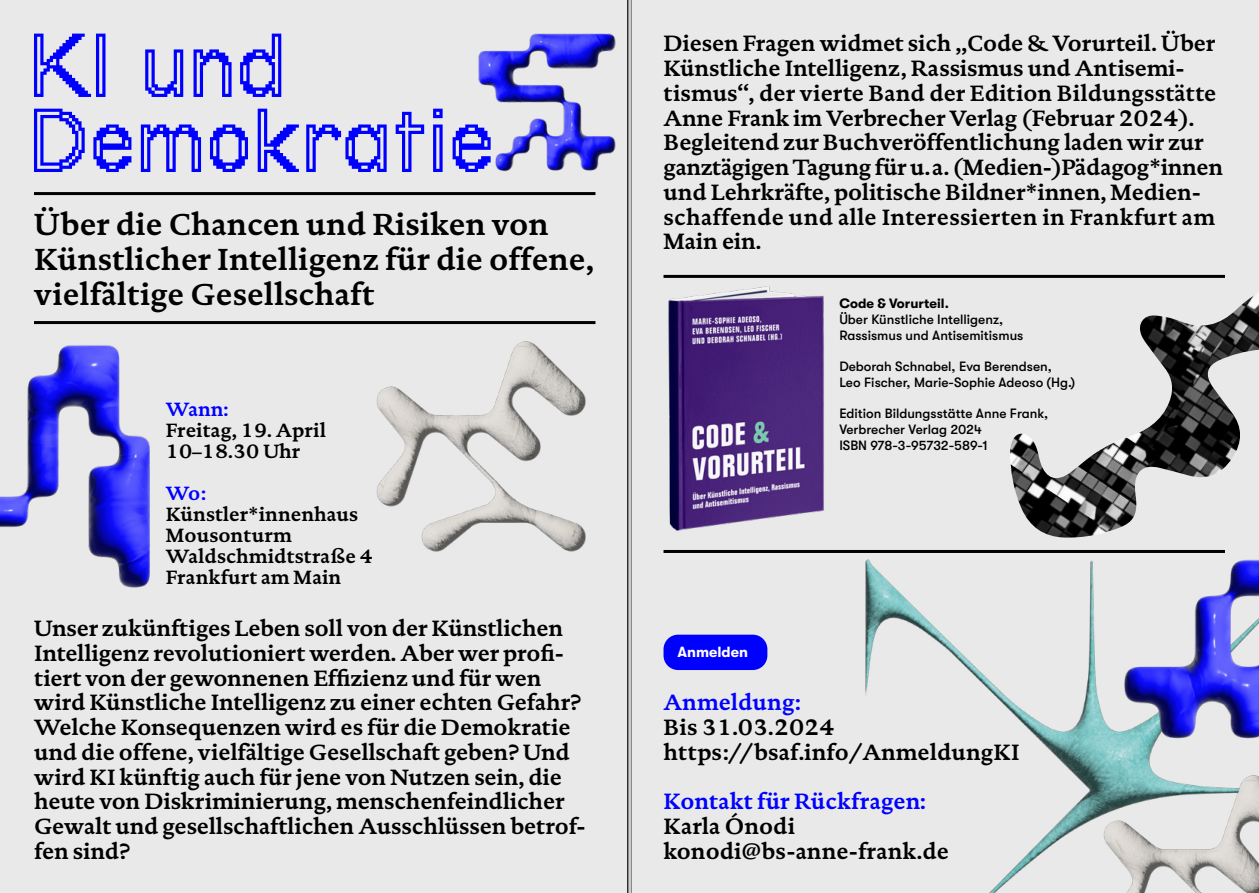
<style>
.page{position:relative;width:1259px;height:893px;background:#e9e9e9}
.page>*{position:absolute;margin:0;border:0;box-sizing:border-box;transform-origin:0 0}
.t1{font:99px/75px "Terminal Grotesque Open";color:#00f}
.t2{font:700 30.9px/34.8px "DTL Documenta TOT";color:#000}
.t3{font:700 22.5px/24.8px "DTL Documenta TOT";letter-spacing:-.01em;color:#000}
.t4{font:700 22.5px "DTL Documenta TOT";color:#00f}
.t5{font:700 19.5px/21px "DTL Documenta TOT";color:#000}
.t6{font:700 19.5px "DTL Documenta TOT";letter-spacing:-.03em;color:#00f}
.t7{font:700 14.7px "GT Walsheim Pro";color:#fff}
.t8{font:500 13.5px/15.8px "GT Walsheim Pro";color:#000}
.t9{font:700 13.5px "GT Walsheim Pro";color:#000}
</style>
<div class="page">
<img style="left:631px;top:223px;width:217px;height:349px">
<hr style="left:663px;top:275px;width:562px;height:3px;background:#000">
<hr style="left:663px;top:550px;width:562px;height:3px;background:#000">
<hr style="left:34px;top:192px;width:561px;height:3px;background:#000">
<hr style="left:34px;top:321px;width:561px;height:3px;background:#000">
<img style="left:1140px;top:293px;width:119px;height:129px">
<img style="left:834px;top:422px;width:406px;height:471px">
<img style="left:376px;top:332px;width:258px;height:230px">
<img style="left:478px;top:27px;width:154px;height:152px">
<img style="left:1058px;top:540px;width:201px;height:215px">
<img style="left:0;top:321px;width:161px;height:267px">
<img style="left:1035px;top:765px;width:224px;height:128px">
<div style="left:663px;top:635px;width:104px;height:35px;background:#00f;border-radius:15px"></div>
<svg style="left:627px;top:0;width:4px;height:893px;background:#939393"></svg>
<h1 class="t1" style="left:28px;top:25px;width:468px">KI und<br>Demokratie</h1>
<h2 class="t2" style="left:34px;top:206px;width:562px">Über die Chancen und Risiken von<br>Künstlicher Intelligenz für die offene, vielfältige Gesellschaft</h2>
<p class="t6" style="left:166px;top:397px;width:64px">Wann:</p>
<p class="t5" style="left:166px;top:420px;width:162px">Freitag, 19. April<br>10–18.30 Uhr</p>
<p class="t6" style="left:166px;top:481px;width:41px">Wo:</p>
<p class="t5" style="left:166px;top:504px;width:209px">Künstler*innenhaus<br>Mousonturm<br>Waldschmidtstraße 4<br>Frankfurt am Main</p>
<p class="t3" style="left:34px;top:616px;width:553px">Unser zukünftiges Leben soll von der Künstlichen Intelligenz revolutioniert werden. Aber wer profi&shy;tiert von der gewonnenen Effizienz und für wen wird Künstliche Intelligenz zu einer echten Gefahr?<br>Welche Konsequenzen wird es für die Demokratie und die offene, vielfältige Gesellschaft geben? Und wird KI künftig auch für jene von Nutzen sein, die heute von Diskriminierung, menschenfeindlicher Gewalt und gesellschaftlichen Ausschlüssen betrof&shy;fen sind?</p>
<p class="t3" style="left:663px;top:31px;width:561px">Diesen Fragen widmet sich „Code &amp; Vorurteil. Über Künstliche Intelligenz, Rassismus und Antisemi&shy;tismus“, der vierte Band der Edition Bildungsstätte Anne Frank im Verbrecher Verlag (Februar 2024).<br>Begleitend zur Buchveröffentlichung laden wir zur ganztägigen Tagung für u.a. (Medien-)Pädagog*innen und Lehrkräfte, politische Bildner*innen, Medien&shy;schaffende und alle Interessierten in Frankfurt am Main ein.</p>
<p class="t7" style="left:677px;top:644px;width:72px">Anmelden</p>
<p class="t9" style="left:839px;top:296px;width:111px">Code &amp; Vorurteil.</p>
<p class="t8" style="left:839px;top:311px;width:186px">Über Künstliche Intelligenz,<br>Rassismus und Antisemitismus</p>
<p class="t8" style="left:839px;top:358px;width:237px">Deborah Schnabel, Eva Berendsen,<br>Leo Fischer, Marie-Sophie Adeoso (Hg.)</p>
<p class="t8" style="left:839px;top:406px;width:210px">Edition Bildungsstätte Anne Frank,<br>Verbrecher Verlag 2024<br>ISBN 978-3-95732-589-1</p>
<p class="t4" style="left:663px;top:689px;width:138px">Anmeldung:</p>
<p class="t3" style="left:663px;top:715px;width:358px">Bis 31.03.2024 https://bsaf.info/AnmeldungKI</p>
<p class="t4" style="left:663px;top:788px;width:263px">Kontakt für Rückfragen:</p>
<p class="t3" style="left:663px;top:814px;width:287px">Karla Ónodi konodi@bs-anne-frank.de</p>
</div>
